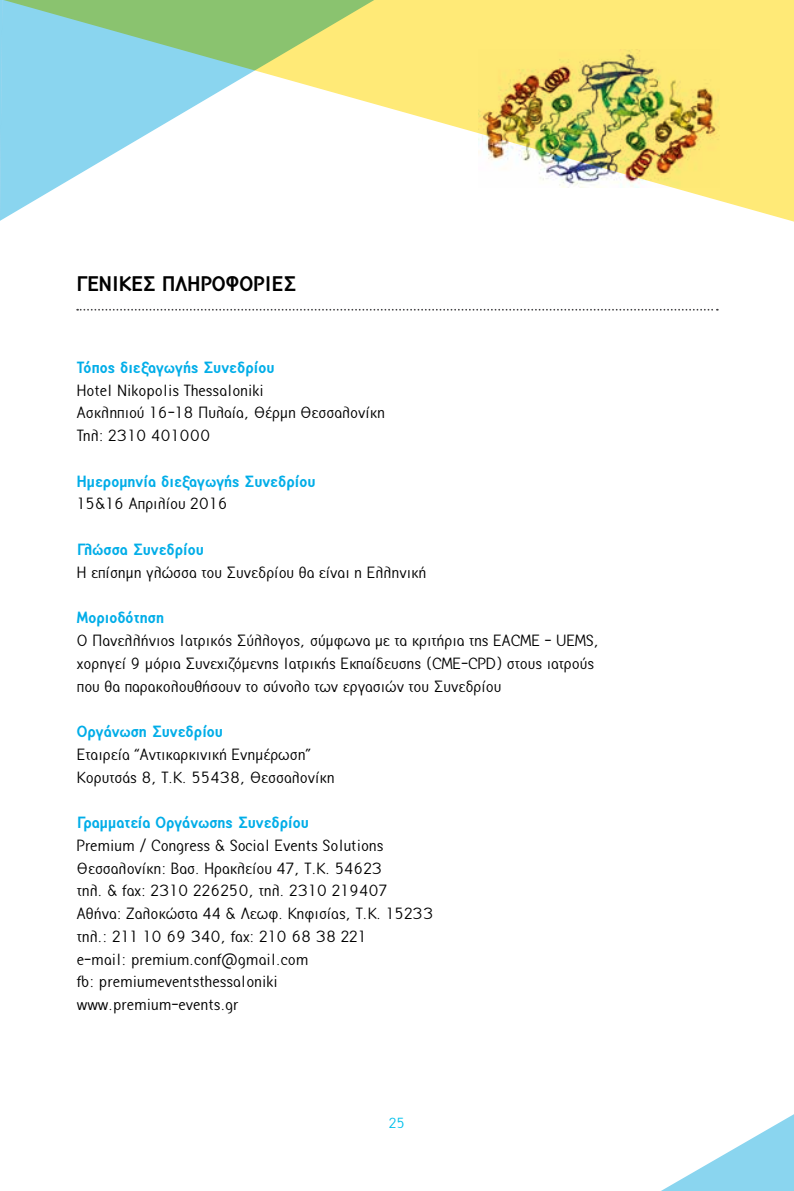
<style>
.page{position:relative;width:794px;height:1191px;background:#fff}
.page>*{position:absolute;margin:0;border:0;box-sizing:border-box;transform-origin:0 0}
.t1{font:700 22.75px "PF Report";color:#000}
.t2{font:17.5px/22.8px "PF Report";color:#000}
.t3{font:700 17.5px "PF Report";color:#00ade8}
.t4{font:15.75px "PF Report";color:#00c0eb}
</style>
<div class="page">
<svg style="left:0;top:0;width:794px;height:222px"></svg>
<svg style="left:77px;top:309px;width:641px;height:2px"></svg>
<img style="left:479px;top:50px;width:240px;height:138px">
<svg style="left:661px;top:1114px;width:133px;height:77px"></svg>
<h1 class="t1" style="left:76px;top:272px;width:221px">ΓΕΝΙΚΕΣ ΠΛΗΡΟΦΟΡΙΕΣ</h1>
<p class="t3" style="left:77px;top:358px;width:199px">Τόπος διεξαγωγής Συνεδρίου</p>
<p class="t2" style="left:77px;top:379px;width:309px">Hotel Nikopolis Thessaloniki<br>Ασκληπιού 16-18 Πυλαία, Θέρμη Θεσσαλονίκη<br>Τηλ: 2310 401000</p>
<p class="t3" style="left:77px;top:472px;width:240px">Ημερομηνία διεξαγωγής Συνεδρίου</p>
<p class="t2" style="left:77px;top:493px;width:152px">15&amp;16 Απριλίου 2016</p>
<p class="t3" style="left:77px;top:540px;width:129px">Γλώσσα Συνεδρίου</p>
<p class="t2" style="left:77px;top:561px;width:351px">Η επίσημη γλώσσα του Συνεδρίου θα είναι η Ελληνική</p>
<p class="t3" style="left:77px;top:608px;width:89px">Μοριοδότηση</p>
<p class="t2" style="left:77px;top:629px;width:524px">Ο Πανελλήνιος Ιατρικός Σύλλογος, σύμφωνα με τα κριτήρια της EACME - UEMS, χορηγεί 9 μόρια Συνεχιζόμενης Ιατρικής Εκπαίδευσης (CME-CPD) στους ιατρούς που θα παρακολουθήσουν το σύνολο των εργασιών του Συνεδρίου</p>
<p class="t3" style="left:77px;top:722px;width:148px">Οργάνωση Συνεδρίου</p>
<p class="t2" style="left:77px;top:743px;width:259px">Εταιρεία “Αντικαρκινική Ενημέρωση”<br>Κορυτσάς 8, Τ.Κ. 55438, Θεσσαλονίκη</p>
<p class="t3" style="left:77px;top:813px;width:234px">Γραμματεία Οργάνωσης Συνεδρίου</p>
<p class="t2" style="left:77px;top:834px;width:358px">Premium / Congress &amp; Social Events Solutions Θεσσαλονίκη: Βασ. Ηρακλείου 47, T.K. 54623<br>τηλ. &amp; fax: 2310 226250, τηλ. 2310 219407<br>Αθήνα: Ζαλοκώστα 44 &amp; Λεωφ. Κηφισίας, T.K. 15233 τηλ.: 211 10 69 340, fax: 210 68 38 221<br>e-mail: premium.conf@gmail.com<br>fb: premiumeventsthessaloniki www.premium-events.gr</p>
<p class="t4" style="left:389px;top:1115px;width:18px">25</p>
</div>
